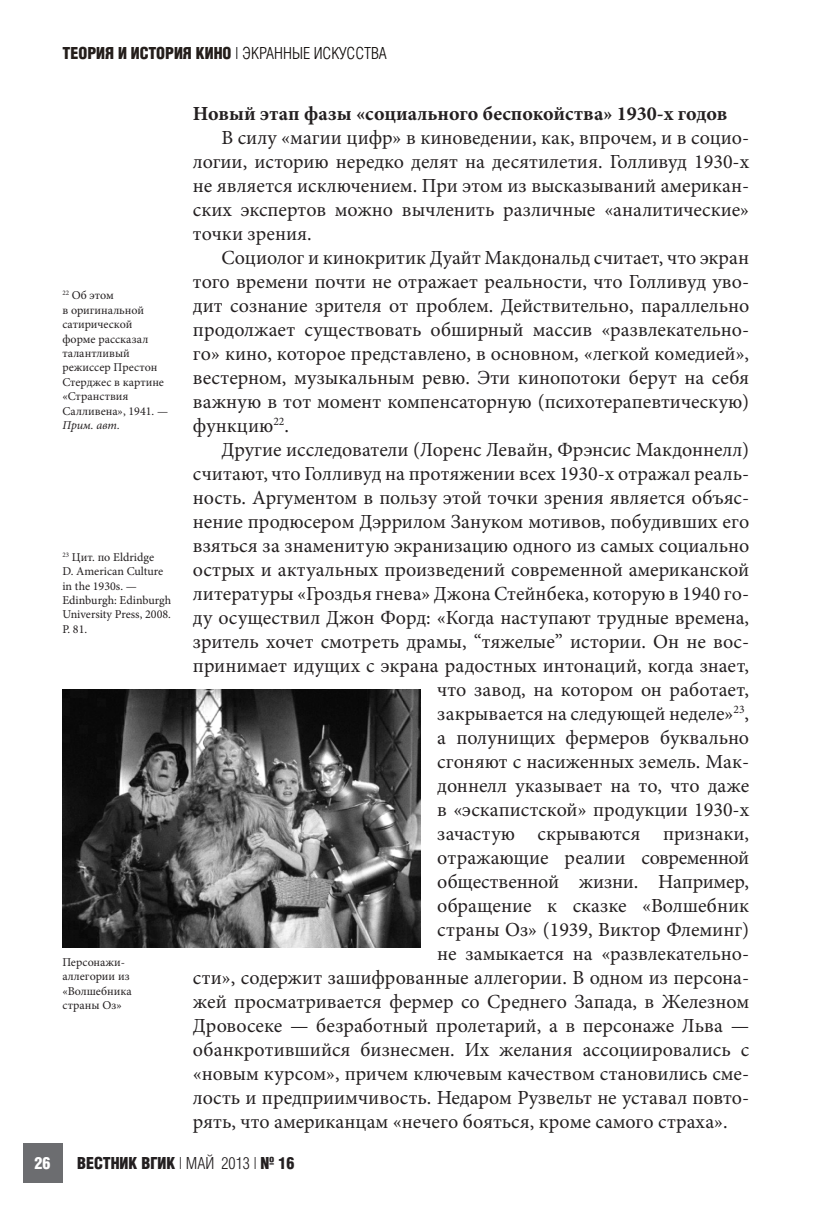
<style>
.page{position:relative;width:823px;height:1219px;background:#fff}
.page>*{position:absolute;margin:0;border:0;box-sizing:border-box;transform-origin:0 0}
.t1{font:20px/24px "Minion Pro";color:#231f20;text-align:justify}
.t2{font:700 20px "Minion Pro";color:#231f20}
.t3{font:700 16px "AG Letterica Cond L";color:#241e1b}
.t4{font:700 16px "AG Letterica Cond L";color:#231f20}
.t5{font:700 16px "AG Letterica Cond L";color:#fff}
.snoska{font:12px/14.4px "Minion Pro";color:#231f20}
.s1{font-weight:400;color:#000}
.s2{font-weight:400;color:#0c0806}
.s3{font-style:italic}
.s4{font-weight:400}
</style>
<div class="page">
<div style="left:23px;top:1143px;width:39px;height:40px;background:#6c6d70"></div>
<img style="left:62px;top:690px;width:358px;height:258px">
<p class="t3" style="left:62px;top:43px;width:326px">ТЕОРИЯ И ИСТОРИЯ КИНО <span class="s1">|</span> <span class="s2">ЭКРАННЫЕ ИСКУССТВА</span></p>
<p class="snoska" style="left:62px;top:288px;width:107px"><sup>22</sup> Об этом<br>в оригинальной сатирической форме рассказал талантливый режиссер Престон<br>Стерджес в картине «Странствия<br>Салливена», 1941. —<br><span class="s3">Прим. авт.</span></p>
<p class="snoska" style="left:62px;top:550px;width:110px"><sup>23</sup> Цит. по Eldridge<br>D. American Culture in the 1930s. —<br>Edinburgh: Edinburgh<br>University Press, 2008.<br>P. 81.</p>
<p class="snoska" style="left:62px;top:955px;width:71px">Персонажи&shy;аллегории из «Волшебника страны Оз»</p>
<p class="t2" style="left:193px;top:100px;width:535px">Новый этап фазы «социального беспокойства» 1930-х годов</p>
<p class="t1" style="left:193px;top:126px;width:557px;text-indent:28px">В силу «магии цифр» в киноведении, как, впрочем, и в социо&shy;логии, историю нередко делят на десятилетия. Голливуд 1930-х не является исключением. При этом из высказываний американ&shy;ских экспертов можно вычленить различные «аналитические» точки зрения.</p>
<p class="t1" style="left:193px;top:246px;width:557px;text-indent:28px">Социолог и кинокритик Дуайт Макдональд считает, что экран того времени почти не отражает реальности, что Голливуд уво&shy;дит сознание зрителя от проблем. Действительно, параллельно продолжает существовать обширный массив «развлекательно&shy;го» кино, которое представлено, в основном, «легкой комедией», вестерном, музыкальным ревю. Эти кинопотоки берут на себя важную в тот момент компенсаторную (психотерапевтическую) функцию<sup>22</sup>.</p>
<p class="t1" style="left:221px;top:438px;width:529px">Другие исследователи (Лоренс Левайн, Фрэнсис Макдоннелл)</p>
<p class="t1" style="left:193px;top:462px;width:557px">считают, что Голливуд на протяжении всех 1930-х отражал реаль-</p>
<p class="t1" style="left:193px;top:486px;width:557px">ность. Аргументом в пользу этой точки зрения является объяс-</p>
<p class="t1" style="left:193px;top:510px;width:557px">нение продюсером Дэррилом Зануком мотивов, побудивших его</p>
<p class="t1" style="left:193px;top:534px;width:557px">взяться за знаменитую экранизацию одного из самых социально</p>
<p class="t1" style="left:193px;top:558px;width:557px">острых и актуальных произведений современной американской</p>
<p class="t1" style="left:193px;top:582px;width:557px">литературы «Гроздья гнева» Джона Стейнбека, которую в 1940 го-</p>
<p class="t1" style="left:193px;top:606px;width:557px">ду осуществил Джон Форд: «Когда наступают трудные времена,</p>
<p class="t1" style="left:193px;top:630px;width:557px">зритель хочет смотреть драмы, “тяжелые” истории. Он не вос-</p>
<p class="t1" style="left:193px;top:654px;width:557px">принимает идущих с экрана радостных интонаций, когда знает,</p>
<p class="t1" style="left:437px;top:678px;width:313px">что завод, на котором он работает,</p>
<p class="t1" style="left:437px;top:702px;width:313px">закрывается на следующей неделе»<sup>23</sup>,</p>
<p class="t1" style="left:437px;top:726px;width:313px">а полунищих фермеров буквально</p>
<p class="t1" style="left:437px;top:750px;width:313px">сгоняют с насиженных земель. Мак-</p>
<p class="t1" style="left:437px;top:774px;width:313px">доннелл указывает на то, что даже</p>
<p class="t1" style="left:437px;top:798px;width:313px">в «эскапистской» продукции 1930-х</p>
<p class="t1" style="left:437px;top:822px;width:313px">зачастую скрываются признаки,</p>
<p class="t1" style="left:437px;top:846px;width:313px">отражающие реалии современной</p>
<p class="t1" style="left:437px;top:870px;width:313px">общественной жизни. Например,</p>
<p class="t1" style="left:437px;top:894px;width:313px">обращение к сказке «Волшебник</p>
<p class="t1" style="left:437px;top:918px;width:313px">страны Оз» (1939, Виктор Флеминг)</p>
<p class="t1" style="left:437px;top:942px;width:313px">не замыкается на «развлекательно-</p>
<p class="t1" style="left:193px;top:966px;width:557px">сти», содержит зашифрованные аллегории. В одном из персона-</p>
<p class="t1" style="left:193px;top:990px;width:557px">жей просматривается фермер со Среднего Запада, в Железном</p>
<p class="t1" style="left:193px;top:1014px;width:557px">Дровосеке — безработный пролетарий, а в персонаже Льва —</p>
<p class="t1" style="left:193px;top:1038px;width:557px">обанкротившийся бизнесмен. Их желания ассоциировались с</p>
<p class="t1" style="left:193px;top:1062px;width:557px">«новым курсом», причем ключевым качеством становились сме-</p>
<p class="t1" style="left:193px;top:1086px;width:557px">лость и предприимчивость. Недаром Рузвельт не уставал повто-</p>
<p class="t1" style="left:193px;top:1110px;width:536px">рять, что американцам «нечего бояться, кроме самого страха».</p>
<p class="t5" style="left:34px;top:1153px;width:17px">26</p>
<p class="t4" style="left:77px;top:1153px;width:219px">ВЕСТНИК ВГИК <span class="s4">| МАЙ 2013 |</span> № 16</p>
</div>
